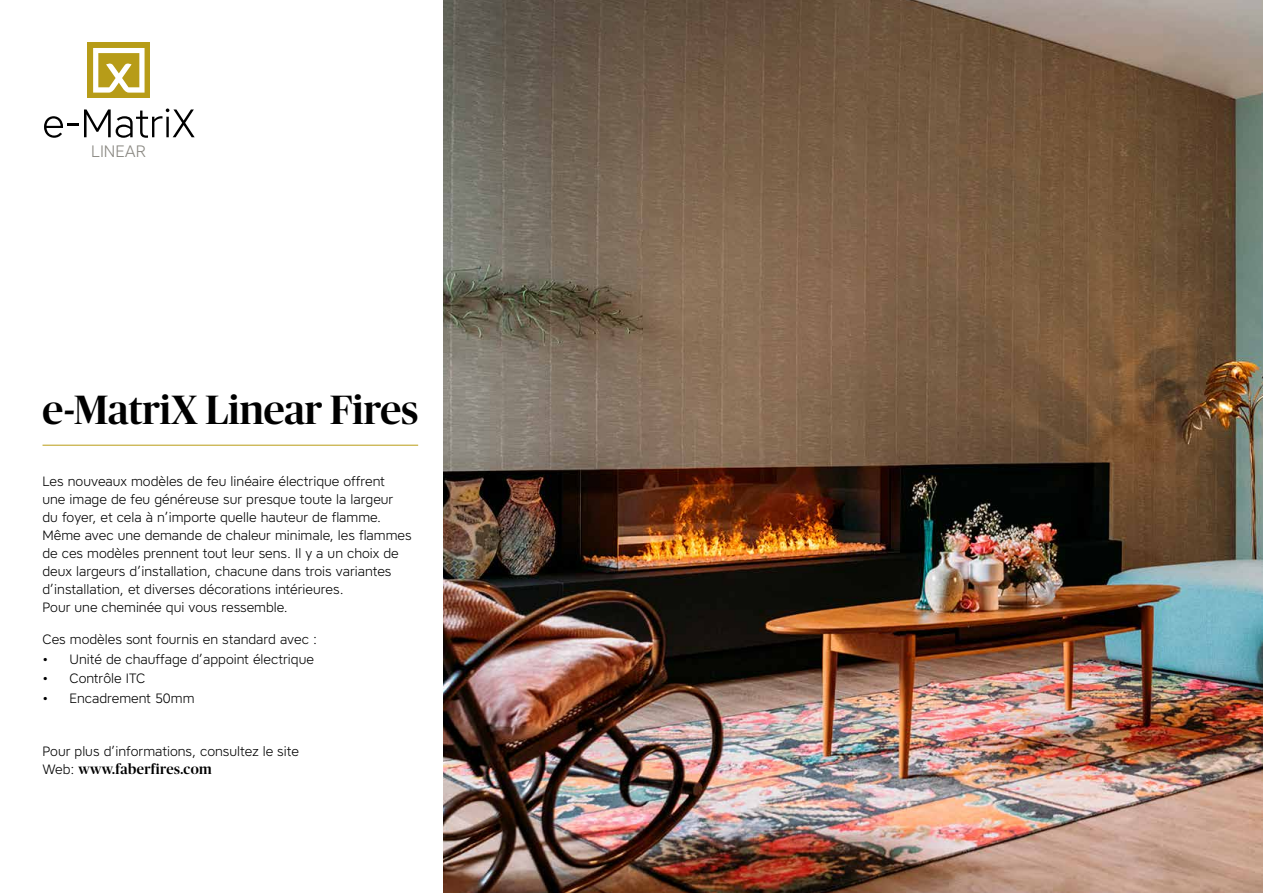
<style>
.page{position:relative;width:1263px;height:893px;background:#fff}
.page>*{position:absolute;margin:0;border:0;box-sizing:border-box;transform-origin:0 0}
.t1{font:500 40.8px "Publico Banner";color:#000}
.t2{font:300 16.5px "Core Sans A35";color:#8a8882}
.t3{font:500 14.25px "Publico Banner";letter-spacing:.03em;color:#000}
.t4{font:300 13.5px/18px "Core Sans A35";color:#000}
.s1{font-family:"Core Sans A35";font-weight:300;font-size:13.5px}
</style>
<div class="page">
<img style="left:444px;top:0;width:819px;height:893px">
<svg style="left:44px;top:116px;width:34px;height:22px"></svg>
<svg style="left:84px;top:108px;width:111px;height:30px"></svg>
<div style="left:88px;top:43px;width:62px;height:55px;background:#b79c18"></div>
<svg style="left:93px;top:48px;width:52px;height:45px"></svg>
<hr style="left:43px;top:445px;width:375px;height:1px;background:#b99d15">
<p class="t2" style="left:91px;top:140px;width:56px">LINEAR</p>
<h1 class="t1" style="left:43px;top:381px;width:377px">e-MatriX Linear Fires</h1>
<p class="t4" style="left:43px;top:472px;width:371px">Les nouveaux modèles de feu linéaire électrique offrent<br>une image de feu généreuse sur presque toute la largeur du foyer, et cela à n’importe quelle hauteur de flamme.<br>Même avec une demande de chaleur minimale, les flammes de ces modèles prennent tout leur sens. Il y a un choix de deux largeurs d’installation, chacune dans trois variantes d’installation, et diverses décorations intérieures.<br>Pour une cheminée qui vous ressemble.</p>
<p class="t4" style="left:43px;top:630px;width:276px">Ces modèles sont fournis en standard avec :</p>
<p class="t4" style="left:43px;top:650px;width:273px">• Unité de chauffage d’appoint électrique</p>
<p class="t4" style="left:43px;top:669px;width:104px">• Contrôle ITC</p>
<p class="t4" style="left:43px;top:689px;width:153px">• Encadrement 50mm</p>
<p class="t4" style="left:43px;top:742px;width:258px">Pour plus d’informations, consultez le site</p>
<p class="t3" style="left:43px;top:759px;width:171px"><span class="s1">Web:</span> www.faberfires.com</p>
</div>
